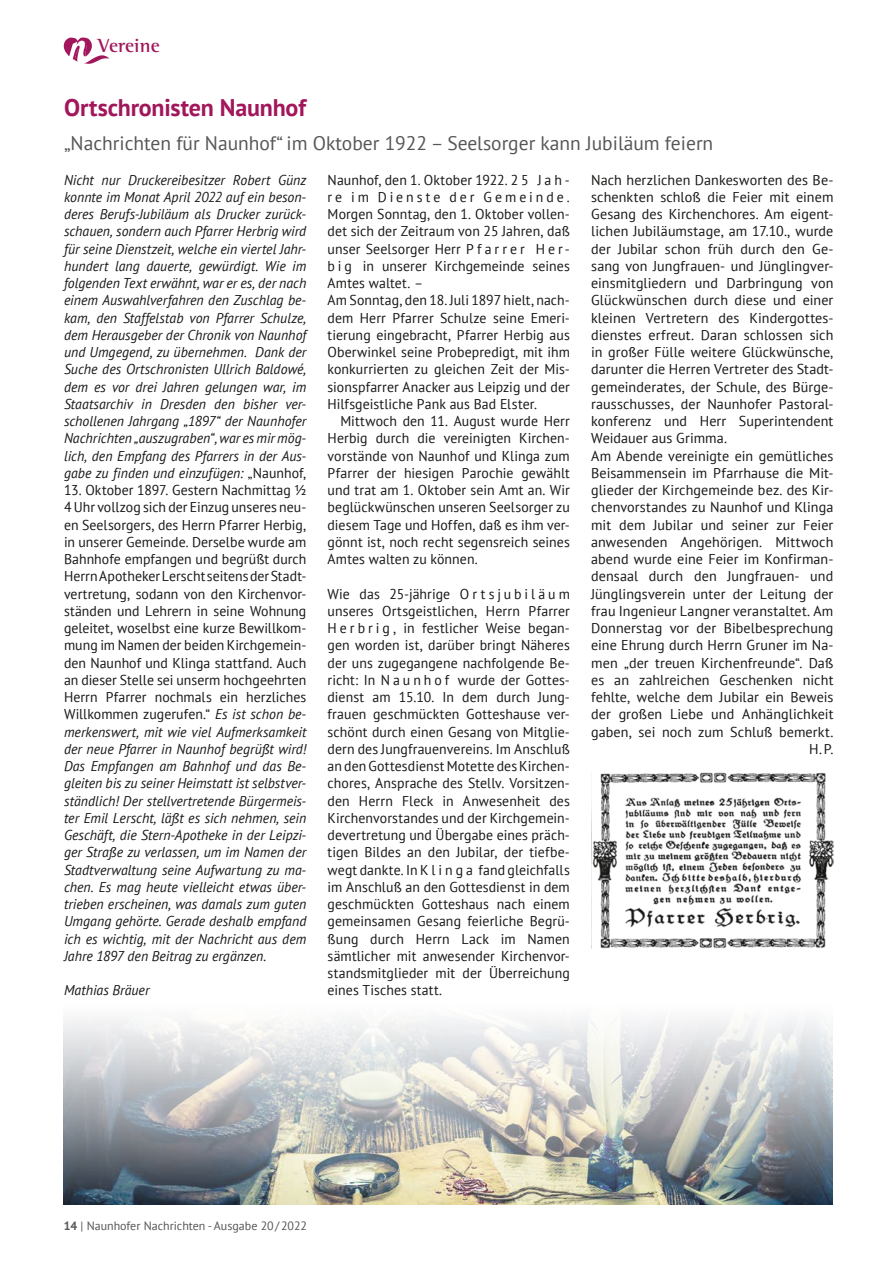
<style>
.page{position:relative;width:893px;height:1263px;background:#fff}
.page>*{position:absolute;margin:0;border:0;box-sizing:border-box;transform-origin:0 0}
.t1{font:700 24px "PT Sans";letter-spacing:-.01em;color:#a2165b}
.t2{font:19.5px "PT Sans";color:#565655}
.t3{font:700 19.5px "Rotis Semi Serif Std";letter-spacing:.005em;color:#a2165b}
.t4{font:14.25px/17.2px "PT Sans";letter-spacing:.005em;color:#181716;text-align:justify}
.t5{font:italic 14.25px/17.2px "PT Sans";color:#181716;text-align:justify}
.t6{font:12px "PT Sans";color:#565655}
.s1{font-style:normal}
.s2{font-weight:700}
</style>
<div class="page">
<svg style="left:64px;top:37px;width:46px;height:27px"></svg>
<img style="left:591px;top:772px;width:242px;height:176px">
<img style="left:64px;top:1019px;width:768px;height:185px">
<h2 class="t3" style="left:98px;top:34px;width:64px">Vereine</h2>
<h1 class="t1" style="left:64px;top:91px;width:244px">Ortschronisten Naunhof</h1>
<h2 class="t2" style="left:64px;top:131px;width:651px">„Nachrichten für Naunhof“ im Oktober 1922 – Seelsorger kann Jubiläum feiern</h2>
<p class="t5" style="left:64px;top:171px;width:244px">Nicht nur Druckereibesitzer Robert Günz konnte im Monat April 2022 auf ein beson&shy;deres Berufs-Jubiläum als Drucker zurück&shy;schauen, sondern auch Pfarrer Herbrig wird für seine Dienstzeit, welche ein viertel Jahr&shy;hundert lang dauerte, gewürdigt. Wie im folgenden Text erwähnt, war er es, der nach einem Auswahlverfahren den Zuschlag be&shy;kam, den Staffelstab von Pfarrer Schulze, dem Herausgeber der Chronik von Naunhof und Umgegend, zu übernehmen. Dank der Suche des Ortschronisten Ullrich Baldowé, dem es vor drei Jahren gelungen war, im Staatsarchiv in Dresden den bisher ver&shy;schollenen Jahrgang „1897“ der Naunhofer Nachrichten „auszugraben“, war es mir mög&shy;lich, den Empfang des Pfarrers in der Aus&shy;gabe zu finden und einzufügen: <span class="s1">„Naunhof,</span></p>
<p class="t5" style="left:64px;top:481px;width:244px"><span class="s1">13. Oktober 1897. Gestern Nachmittag ½ 4 Uhr vollzog sich der Einzug unseres neu&shy;en Seelsorgers, des Herrn Pfarrer Herbig, in unserer Gemeinde. Derselbe wurde am Bahnhofe empfangen und begrüßt durch Herrn Apotheker Lerscht seitens der Stadt&shy;vertretung, sodann von den Kirchenvor&shy;ständen und Lehrern in seine Wohnung geleitet, woselbst eine kurze Bewillkom&shy;mung im Namen der beiden Kirchgemein&shy;den Naunhof und Klinga stattfand. Auch an dieser Stelle sei unserm hochgeehrten Herrn Pfarrer nochmals ein herzliches Willkommen zugerufen.“</span> Es ist schon be&shy;merkenswert, mit wie viel Aufmerksamkeit der neue Pfarrer in Naunhof begrüßt wird!<br>Das Empfangen am Bahnhof und das Be&shy;gleiten bis zu seiner Heimstatt ist selbstver&shy;ständlich! Der stellvertretende Bürgermeis&shy;ter Emil Lerscht, läßt es sich nehmen, sein Geschäft, die Stern-Apotheke in der Leipzi&shy;ger Straße zu verlassen, um im Namen der Stadtverwaltung seine Aufwartung zu ma&shy;chen. Es mag heute vielleicht etwas über&shy;trieben erscheinen, was damals zum guten Umgang gehörte. Gerade deshalb empfand ich es wichtig, mit der Nachricht aus dem Jahre 1897 den Beitrag zu ergänzen.</p>
<p class="t5" style="left:64px;top:981px;width:87px">Mathias Bräuer</p>
<p class="t4" style="left:591px;top:171px;width:244px">Nach herzlichen Dankesworten des Be-</p>
<p class="t4" style="left:591px;top:188px;width:244px">schenkten schloß die Feier mit einem</p>
<p class="t4" style="left:591px;top:205px;width:244px">Gesang des Kirchenchores. Am eigent-</p>
<p class="t4" style="left:591px;top:222px;width:244px">lichen Jubiläumstage, am 17.10., wurde</p>
<p class="t4" style="left:591px;top:240px;width:244px">der Jubilar schon früh durch den Ge-</p>
<p class="t4" style="left:591px;top:257px;width:244px">sang von Jungfrauen- und Jünglingver-</p>
<p class="t4" style="left:591px;top:274px;width:244px">einsmitgliedern und Darbringung von</p>
<p class="t4" style="left:591px;top:291px;width:244px">Glückwünschen durch diese und einer</p>
<p class="t4" style="left:591px;top:309px;width:244px">kleinen Vertretern des Kindergottes-</p>
<p class="t4" style="left:591px;top:326px;width:244px">dienstes erfreut. Daran schlossen sich</p>
<p class="t4" style="left:591px;top:343px;width:244px">in großer Fülle weitere Glückwünsche,</p>
<p class="t4" style="left:591px;top:360px;width:244px">darunter die Herren Vertreter des Stadt-</p>
<p class="t4" style="left:591px;top:378px;width:244px">gemeinderates, der Schule, des Bürge-</p>
<p class="t4" style="left:591px;top:395px;width:244px">rausschusses, der Naunhofer Pastoral-</p>
<p class="t4" style="left:591px;top:412px;width:244px">konferenz und Herr Superintendent</p>
<p class="t4" style="left:591px;top:429px;width:137px">Weidauer aus Grimma.</p>
<p class="t4" style="left:591px;top:447px;width:244px">Am Abende vereinigte ein gemütliches</p>
<p class="t4" style="left:591px;top:464px;width:244px">Beisammensein im Pfarrhause die Mit-</p>
<p class="t4" style="left:591px;top:481px;width:244px">glieder der Kirchgemeinde bez. des Kir-</p>
<p class="t4" style="left:591px;top:498px;width:244px">chenvorstandes zu Naunhof und Klinga</p>
<p class="t4" style="left:591px;top:516px;width:244px">mit dem Jubilar und seiner zur Feier</p>
<p class="t4" style="left:591px;top:533px;width:244px">anwesenden Angehörigen. Mittwoch</p>
<p class="t4" style="left:591px;top:550px;width:244px">abend wurde eine Feier im Konfirman-</p>
<p class="t4" style="left:591px;top:567px;width:244px">densaal durch den Jungfrauen- und</p>
<p class="t4" style="left:591px;top:585px;width:244px">Jünglingsverein unter der Leitung der</p>
<p class="t4" style="left:591px;top:602px;width:244px">frau Ingenieur Langner veranstaltet. Am</p>
<p class="t4" style="left:591px;top:619px;width:244px">Donnerstag vor der Bibelbesprechung</p>
<p class="t4" style="left:591px;top:636px;width:244px">eine Ehrung durch Herrn Gruner im Na-</p>
<p class="t4" style="left:591px;top:654px;width:244px">men „der treuen Kirchenfreunde“. Daß</p>
<p class="t4" style="left:591px;top:671px;width:244px">es an zahlreichen Geschenken nicht</p>
<p class="t4" style="left:591px;top:688px;width:244px">fehlte, welche dem Jubilar ein Beweis</p>
<p class="t4" style="left:591px;top:705px;width:244px">der großen Liebe und Anhänglichkeit</p>
<p class="t4" style="left:591px;top:723px;width:244px">gaben, sei noch zum Schluß bemerkt.</p>
<p class="t4" style="left:809px;top:740px;width:26px">H.P.</p>
<p class="t4" style="left:328px;top:171px;width:244px;text-align:left">Naunhof, den 1. Oktober 1922. 2 5 J a h - re im Dienste der Gemeinde.<br>Morgen Sonntag, den 1. Oktober vollen&shy;det sich der Zeitraum von 25 Jahren, daß unser Seelsorger Herr P f a r r e r H e r&shy;b i g in unserer Kirchgemeinde seines Amtes waltet. –<br>Am Sonntag, den 18. Juli 1897 hielt, nach&shy;dem Herr Pfarrer Schulze seine Emeri&shy;tierung eingebracht, Pfarrer Herbig aus Oberwinkel seine Probepredigt, mit ihm konkurrierten zu gleichen Zeit der Mis&shy;sionspfarrer Anacker aus Leipzig und der Hilfsgeistliche Pank aus Bad Elster.</p>
<p class="t4" style="left:328px;top:412px;width:244px;text-indent:13px">Mittwoch den 11. August wurde Herr Herbig durch die vereinigten Kirchen&shy;vorstände von Naunhof und Klinga zum Pfarrer der hiesigen Parochie gewählt und trat am 1. Oktober sein Amt an. Wir beglückwünschen unseren Seelsorger zu diesem Tage und Hoffen, daß es ihm ver&shy;gönnt ist, noch recht segensreich seines Amtes walten zu können.</p>
<p class="t4" style="left:328px;top:585px;width:244px">Wie das 25-jährige O r t s j u b i l ä u m unseres Ortsgeistlichen, Herrn Pfarrer H e r b r i g , in festlicher Weise began&shy;gen worden ist, darüber bringt Näheres der uns zugegangene nachfolgende Be&shy;richt: In N a u n h o f wurde der Gottes&shy;dienst am 15.10. In dem durch Jung&shy;frauen geschmückten Gotteshause ver&shy;schönt durch einen Gesang von Mitglie&shy;dern des Jungfrauenvereins. Im Anschluß an den Gottesdienst Motette des Kirchen&shy;chores, Ansprache des Stellv. Vorsitzen&shy;den Herrn Fleck in Anwesenheit des Kirchenvorstandes und der Kirchgemein&shy;devertretung und Übergabe eines präch&shy;tigen Bildes an den Jubilar, der tiefbe&shy;wegt dankte. In K l i n g a fand gleichfalls im Anschluß an den Gottesdienst in dem geschmückten Gotteshaus nach einem gemeinsamen Gesang feierliche Begrü&shy;ßung durch Herrn Lack im Namen sämtlicher mit anwesender Kirchenvor&shy;standsmitglieder mit der Überreichung eines Tisches statt.</p>
<p class="t6" style="left:64px;top:1218px;width:245px"><span class="s2">14</span> | Naunhofer Nachrichten - Ausgabe 20/2022</p>
</div>
